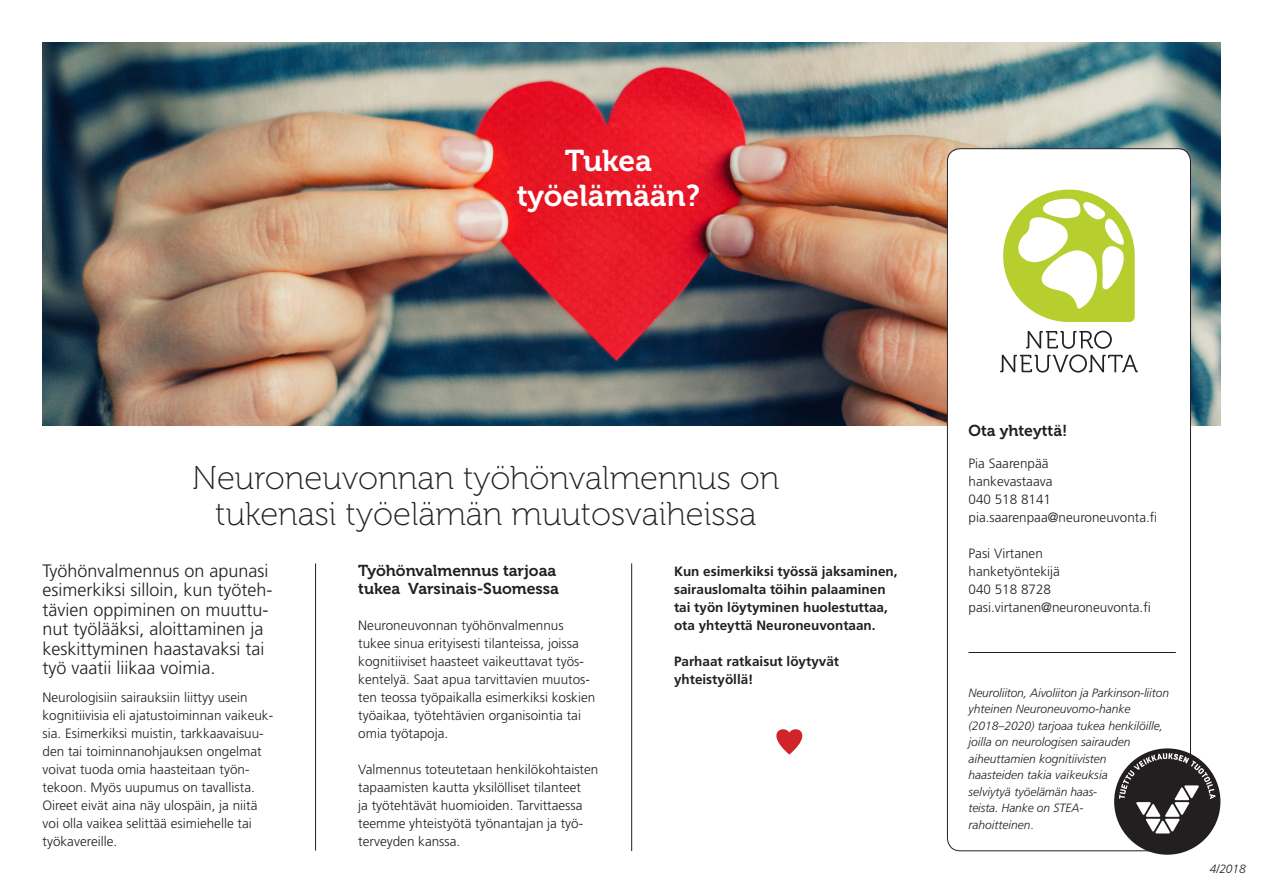
<style>
.page{position:relative;width:1263px;height:893px;background:#fff}
.page>*{position:absolute;margin:0;border:0;box-sizing:border-box;transform-origin:0 0}
.Otsikko{font:33px/36px "Museo 100";color:#231f20;text-align:center}
.Nosto_negateksti{font:30px/34.5px "Museo 700";color:#fff;text-align:center}
.Ingressi{font:300 18px/19.5px "Frutiger LT Std";color:#231f20}
.Väliotsikko{font:15.75px/18px "Museo 700";color:#231f20}
.Leipis{font:300 13.5px/18px "Frutiger LT Std";color:#231f20}
.t1{font:700 13.5px/18px "Frutiger LT Std";color:#231f20}
.Kursiiviteksti{font:italic 300 12px/16.5px "Frutiger LT Std";color:#231f20}
.s1{font-style:normal}
</style>
<div class="page">
<img style="left:43px;top:43px;width:1177px;height:382px">
<div style="left:947px;top:149px;width:243px;height:702px;background:#fff;border-radius:13px"></div>
<hr style="left:315px;top:563px;width:1px;height:287px;background:#231f20">
<hr style="left:631px;top:563px;width:1px;height:288px;background:#231f20">
<hr style="left:968px;top:652px;width:208px;height:1px;background:#231f20">
<svg style="left:1003px;top:190px;width:132px;height:132px"></svg>
<svg style="left:1000px;top:331px;width:138px;height:42px"></svg>
<svg style="left:776px;top:729px;width:26px;height:26px"></svg>
<svg style="left:1114px;top:748px;width:106px;height:107px"></svg>
<p class="Nosto_negateksti" style="left:517px;top:144px;width:185px">Tukea työelämään?</p>
<p class="Otsikko" style="left:192px;top:461px;width:589px">Neuroneuvonnan työhönvalmennus on tukenasi työelämän muutosvaiheissa</p>
<p class="Ingressi" style="left:43px;top:561px;width:232px">Työhönvalmennus on apunasi esimerkiksi silloin, kun työteh&shy;tävien oppiminen on muuttu&shy;nut työlääksi, aloittaminen ja keskittyminen haastavaksi tai työ vaatii liikaa voimia.</p>
<p class="Leipis" style="left:43px;top:689px;width:232px">Neurologisiin sairauksiin liittyy usein kognitiivisia eli ajatustoiminnan vaikeuk&shy;sia. Esimerkiksi muistin, tarkkaavaisuu&shy;den tai toiminnanohjauksen ongelmat voivat tuoda omia haasteitaan työn&shy;tekoon. Myös uupumus on tavallista.<br>Oireet eivät aina näy ulospäin, ja niitä voi olla vaikea selittää esimiehelle tai työkavereille.</p>
<p class="Väliotsikko" style="left:358px;top:562px;width:202px">Työhönvalmennus tarjoaa tukea Varsinais-Suomessa</p>
<p class="Leipis" style="left:358px;top:617px;width:239px">Neuroneuvonnan työhönvalmennus tukee sinua erityisesti tilanteissa, joissa kognitiiviset haasteet vaikeuttavat työs&shy;kentelyä. Saat apua tarvittavien muutos&shy;ten teossa työpaikalla esimerkiksi koskien työaikaa, työtehtävien organisointia tai omia työtapoja.</p>
<p class="Leipis" style="left:358px;top:761px;width:242px">Valmennus toteutetaan henkilökohtaisten tapaamisten kautta yksilölliset tilanteet<br>ja työtehtävät huomioiden. Tarvittaessa teemme yhteistyötä työnantajan ja työ&shy;terveyden kanssa.</p>
<p class="t1" style="left:674px;top:562px;width:225px">Kun esimerkiksi työssä jaksaminen, sairauslomalta töihin palaaminen tai työn löytyminen huolestuttaa, ota yhteyttä Neuroneuvontaan.</p>
<p class="t1" style="left:674px;top:652px;width:167px">Parhaat ratkaisut löytyvät yhteistyöllä!</p>
<p class="Väliotsikko" style="left:968px;top:422px;width:100px">Ota yhteyttä!</p>
<p class="Leipis" style="left:968px;top:455px;width:190px">Pia Saarenpää<br>hankevastaava<br>040 518 8141 pia.saarenpaa@neuroneuvonta.fi</p>
<p class="Leipis" style="left:968px;top:545px;width:184px">Pasi Virtanen<br>hanketyöntekijä<br>040 518 8728 pasi.virtanen@neuroneuvonta.fi</p>
<p class="Kursiiviteksti" style="left:968px;top:685px;width:202px">Neuroliiton, Aivoliiton ja Parkinson-liiton yhteinen Neuroneuvomo-hanke (2018–2020) tarjoaa tukea henkilöille, joilla on neurologisen sairauden aiheuttamien kognitiivisten<br>haasteiden takia vaikeuksia<br>selviytyä työelämän haas-<br>teista. Hanke on STEA-<br>rahoitteinen<span class="s1">.</span></p>
<p class="Kursiiviteksti" style="left:1210px;top:861px;width:38px">4/2018</p>
</div>
